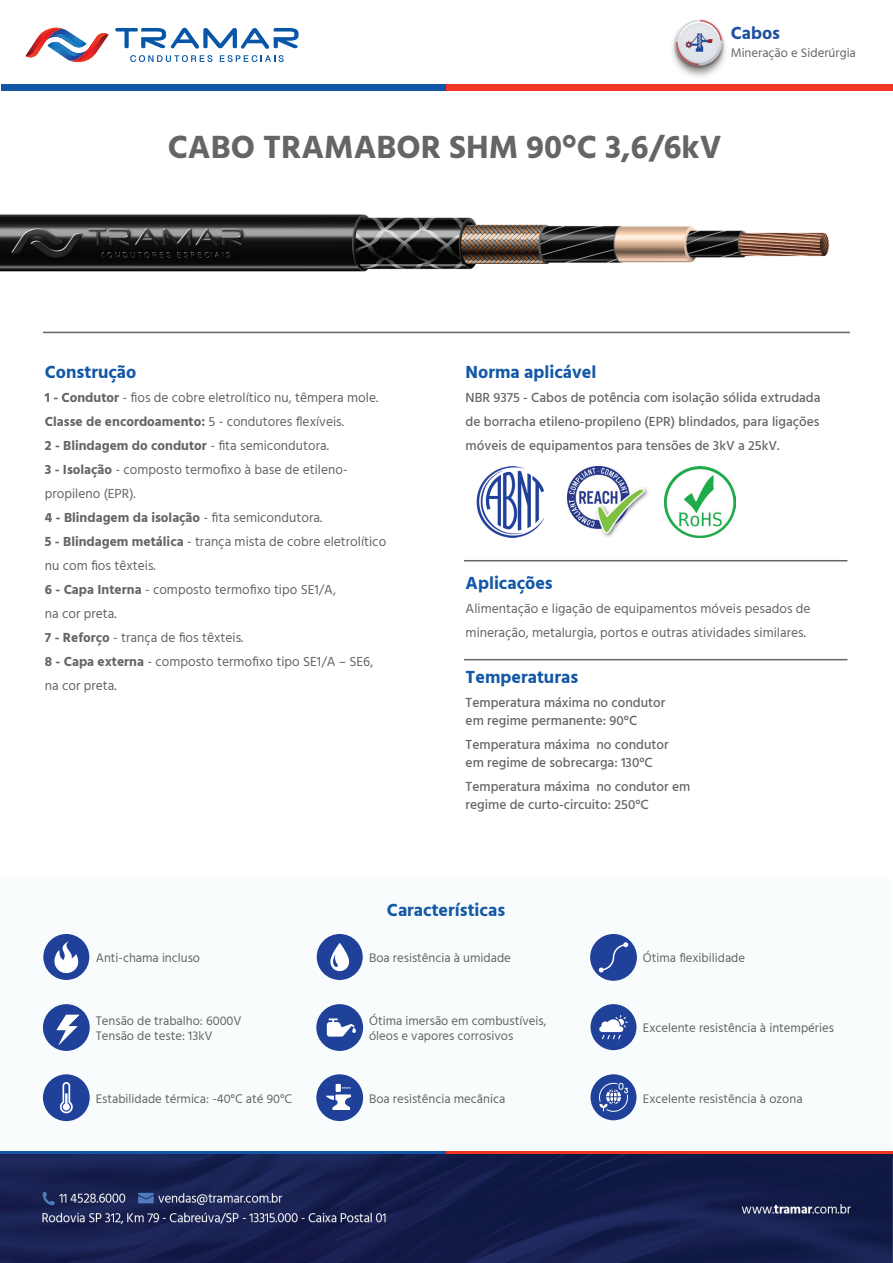
<style>
.page{position:relative;width:893px;height:1263px;background:#fff}
.page>*{position:absolute;margin:0;border:0;box-sizing:border-box;transform-origin:0 0}
.t1{font:700 33px "Hind";color:#646565}
.t2{font:700 18px "Hind";color:#1358a6}
.t3{font:700 18px "Hind";color:#1f51a1}
.t4{font:13.5px/24px "Hind";color:#646565}
.t5{font:500 13.5px/18px "Hind";color:#646565}
.t6{font:12.75px/15px "Hind";color:#646565}
.t7{font:12.75px "Hind";color:#656766}
.s1{font-weight:700}
</style>
<div class="page">
<svg style="left:26px;top:28px;width:83px;height:35px"></svg>
<svg style="left:115px;top:28px;width:183px;height:21px"></svg>
<svg style="left:130px;top:55px;width:82px;height:7px"></svg>
<svg style="left:220px;top:55px;width:64px;height:7px"></svg>
<div style="left:1px;top:84px;width:445px;height:6px;background:#1157a5"></div>
<div style="left:446px;top:84px;width:447px;height:6px;background:#ef3622"></div>
<div style="left:0;top:1151px;width:446px;height:6px;background:#1157a5"></div>
<div style="left:446px;top:1151px;width:446px;height:6px;background:#ef3622"></div>
<img style="left:0;top:1154px;width:893px;height:109px">
<img style="left:0;top:1154px;width:892px;height:3px">
<div style="left:1px;top:878px;width:891px;height:273px;background:#f9fcfc"></div>
<div style="left:590px;top:1074px;width:46px;height:46px;background:#20419a;border-radius:50%"></div>
<svg style="left:599px;top:1083px;width:29px;height:29px"></svg>
<div style="left:590px;top:934px;width:47px;height:47px;background:#20419a;border-radius:50%"></div>
<svg style="left:599px;top:942px;width:29px;height:30px"></svg>
<div style="left:590px;top:1004px;width:46px;height:46px;background:#20419a;border-radius:50%"></div>
<svg style="left:599px;top:1015px;width:29px;height:24px"></svg>
<div style="left:316px;top:1004px;width:47px;height:47px;background:#20419a;border-radius:50%"></div>
<svg style="left:327px;top:1018px;width:29px;height:18px"></svg>
<svg style="left:316px;top:1074px;width:47px;height:47px"></svg>
<div style="left:317px;top:934px;width:46px;height:46px;background:#20419a;border-radius:50%"></div>
<svg style="left:330px;top:943px;width:19px;height:29px"></svg>
<div style="left:43px;top:1074px;width:47px;height:47px;background:#20419a;border-radius:50%"></div>
<svg style="left:60px;top:1082px;width:13px;height:31px"></svg>
<div style="left:43px;top:1004px;width:47px;height:47px;background:#20419a;border-radius:50%"></div>
<svg style="left:57px;top:1015px;width:22px;height:30px"></svg>
<div style="left:43px;top:934px;width:46px;height:46px;background:#20419a;border-radius:50%"></div>
<svg style="left:54px;top:941px;width:24px;height:33px"></svg>
<img style="left:672px;top:20px;width:54px;height:57px">
<img style="left:0;top:214px;width:829px;height:58px">
<hr style="left:464px;top:560px;width:383px;height:1px;background:#646565">
<hr style="left:464px;top:659px;width:383px;height:1px;background:#646565">
<hr style="left:43px;top:332px;width:807px;height:1px;background:#646565">
<img style="left:568px;top:467px;width:81px;height:70px">
<img style="left:665px;top:467px;width:70px;height:70px">
<img style="left:476px;top:467px;width:69px;height:70px">
<h2 class="t3" style="left:731px;top:22px;width:51px">Cabos</h2>
<p class="t7" style="left:731px;top:44px;width:127px">Mineração e Siderúrgia</p>
<h1 class="t1" style="left:168px;top:127px;width:555px">CABO TRAMABOR SHM 90°C 3,6/6kV</h1>
<h2 class="t2" style="left:45px;top:361px;width:93px">Construção</h2>
<p class="t4" style="left:45px;top:386px;width:343px"><span class="s1">1 - Condutor</span> - fios de cobre eletrolítico nu, têmpera mole.<br><span class="s1">Classe de encordoamento:</span> 5 - condutores flexíveis.<br><span class="s1">2 - Blindagem do condutor</span> - fita semicondutora.<br><span class="s1">3 - Isolação</span> - composto termofixo à base de etileno&shy;propileno (EPR).<br><span class="s1">4 - Blindagem da isolação</span> - fita semicondutora.<br><span class="s1">5 - Blindagem metálica</span> - trança mista de cobre eletrolítico nu com fios têxteis.<br><span class="s1">6 - Capa Interna</span> - composto termofixo tipo SE1/A,<br>na cor preta.<br><span class="s1">7 - Reforço</span> - trança de fios têxteis.<br><span class="s1">8 - Capa externa</span> - composto termofixo tipo SE1/A – SE6, na cor preta.</p>
<h2 class="t2" style="left:466px;top:361px;width:132px">Norma aplicável</h2>
<p class="t5" style="left:466px;top:386px;width:356px;line-height:24px;text-align:justify">NBR 9375 - Cabos de potência com isolação sólida extrudada de borracha etileno-propileno (EPR) blindados, para ligações móveis de equipamentos para tensões de 3kV a 25kV.</p>
<h2 class="t2" style="left:466px;top:572px;width:89px">Aplicações</h2>
<p class="t4" style="left:466px;top:597px;width:346px">Alimentação e ligação de equipamentos móveis pesados de mineração, metalurgia, portos e outras atividades similares.</p>
<h2 class="t2" style="left:466px;top:666px;width:114px">Temperaturas</h2>
<p class="t5" style="left:466px;top:694px;width:201px">Temperatura máxima no condutor em regime permanente: 90°C</p>
<p class="t5" style="left:466px;top:736px;width:205px">Temperatura máxima no condutor em regime de sobrecarga: 130°C</p>
<p class="t5" style="left:466px;top:778px;width:226px">Temperatura máxima no condutor em regime de curto-circuito: 250°C</p>
<h2 class="t2" style="left:387px;top:899px;width:120px">Características</h2>
<p class="t6" style="left:96px;top:951px;width:106px">Anti-chama incluso</p>
<p class="t6" style="left:369px;top:951px;width:143px">Boa resistência à umidade</p>
<p class="t6" style="left:643px;top:951px;width:104px">Ótima flexibilidade</p>
<p class="t6" style="left:96px;top:1014px;width:147px">Tensão de trabalho: 6000V<br>Tensão de teste: 13kV</p>
<p class="t6" style="left:369px;top:1014px;width:179px">Ótima imersão em combustíveis, óleos e vapores corrosivos</p>
<p class="t6" style="left:643px;top:1021px;width:192px">Excelente resistência à intempéries</p>
<p class="t6" style="left:96px;top:1091px;width:198px">Estabilidade térmica: -40°C até 90°C</p>
<p class="t6" style="left:369px;top:1091px;width:138px">Boa resistência mecânica</p>
<p class="t6" style="left:643px;top:1091px;width:161px">Excelente resistência à ozona</p>
</div>
